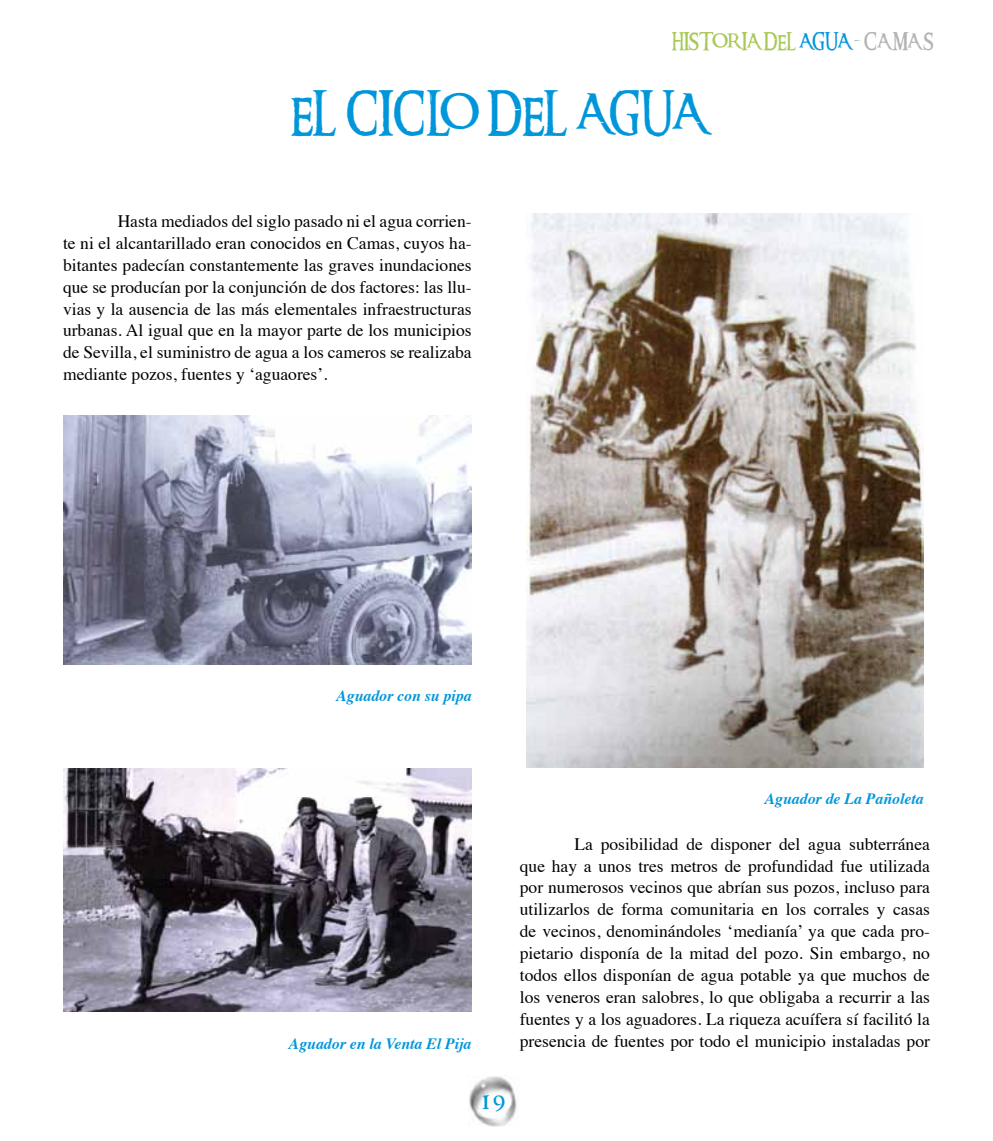
<style>
.page{position:relative;width:993px;height:1141px;background:#fff}
.page>*{position:absolute;margin:0;border:0;box-sizing:border-box;transform-origin:0 0}
.t1{font:500 43.75px "Ringbearer";color:#0096da}
.t2{font:500 26.25px "Ringbearer";color:#0096da}
.t3{font:17.5px/21.9px "Times";color:#000;text-align:justify}
.t4{font:500 17.5px "Ringbearer";color:#a8c855}
.t5{font:italic 700 15.75px "Times";color:#0096da}
.s1{color:#0096da}
.s2{color:#b1b3b4}
</style>
<div class="page">
<img style="left:469px;top:1076px;width:48px;height:51px">
<img style="left:526px;top:214px;width:397px;height:553px">
<img style="left:63px;top:769px;width:408px;height:243px">
<img style="left:63px;top:416px;width:408px;height:248px">
<p class="t4" style="left:671px;top:28px;width:264px">HISTOR IA DEL <span class="s1">AGUA</span> <span class="s2">- CA MA S</span></p>
<h1 class="t1" style="left:290px;top:80px;width:414px">EL CICLO DEL AGUA</h1>
<p class="t3" style="left:63px;top:209px;width:410px;text-indent:55px">Hasta mediados del siglo pasado ni el agua corrien&shy;te ni el alcantarillado eran conocidos en Camas, cuyos ha&shy;bitantes padecían constantemente las graves inundaciones que se producían por la conjunción de dos factores: las llu&shy;vias y la ausencia de las más elementales infraestructuras urbanas. Al igual que en la mayor parte de los municipios de Sevilla, el suministro de agua a los cameros se realizaba mediante pozos, fuentes y ‘aguaores’.</p>
<p class="t5" style="left:336px;top:681px;width:137px">Aguador con su pipa</p>
<p class="t5" style="left:289px;top:1028px;width:184px">Aguador en la Venta El Pija</p>
<p class="t5" style="left:764px;top:784px;width:160px">Aguador de La Pañoleta</p>
<p class="t3" style="left:519px;top:831px;width:411px;text-indent:55px">La posibilidad de disponer del agua subterránea que hay a unos tres metros de profundidad fue utilizada por numerosos vecinos que abrían sus pozos, incluso para utilizarlos de forma comunitaria en los corrales y casas de vecinos, denominándoles ‘medianía’ ya que cada pro&shy;pietario disponía de la mitad del pozo. Sin embargo, no todos ellos disponían de agua potable ya que muchos de los veneros eran salobres, lo que obligaba a recurrir a las fuentes y a los aguadores. La riqueza acuífera sí facilitó la presencia de fuentes por todo el municipio instaladas por</p>
<h2 class="t2" style="left:479px;top:1082px;width:28px">19</h2>
</div>
